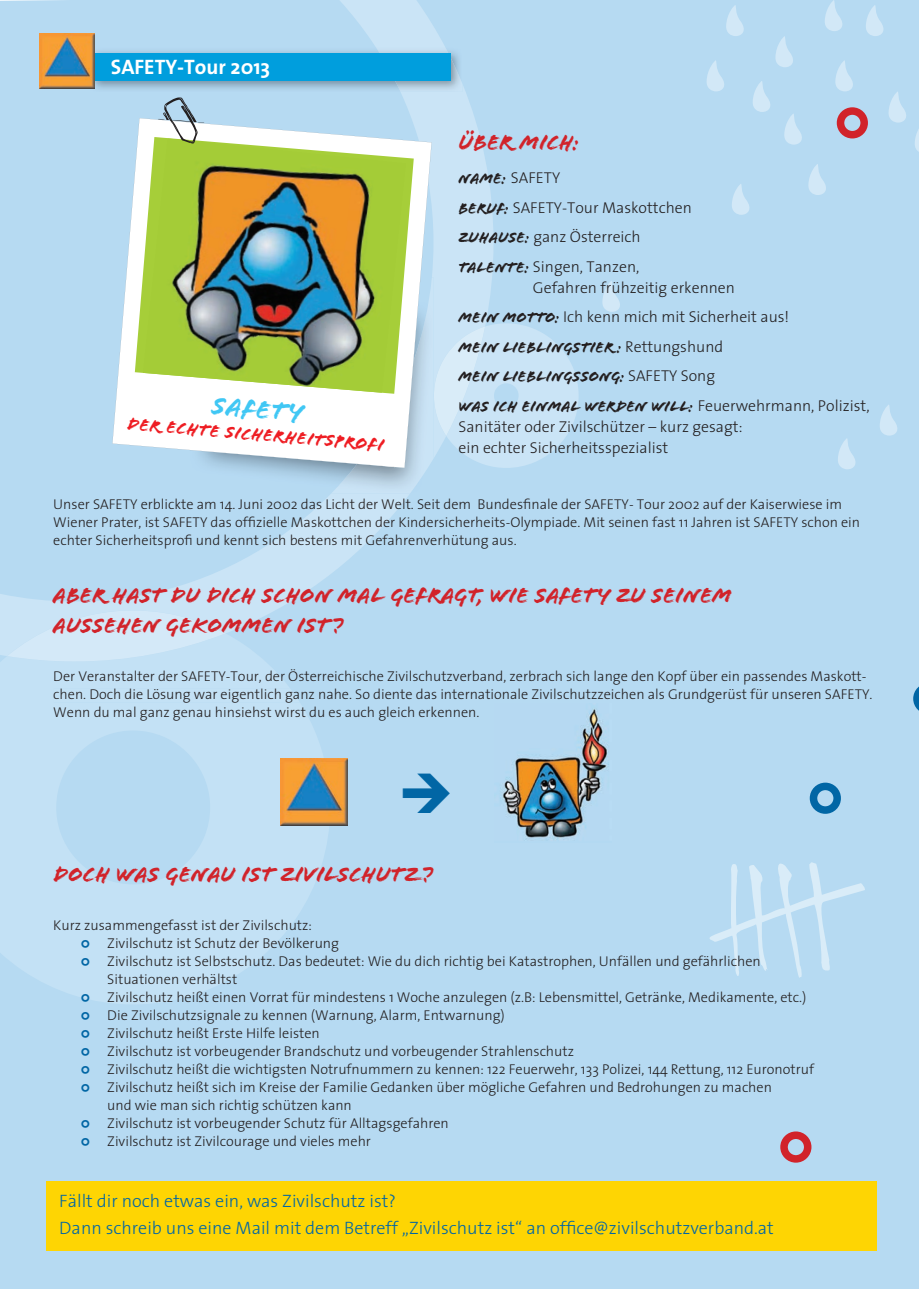
<style>
.page{position:relative;width:919px;height:1289px;background:#fff}
.page>*{position:absolute;margin:0;border:0;box-sizing:border-box;transform-origin:0 0}
.t1{font:45px "Travelcons";color:#0166a5}
.t2{font:26.55px "Flood Std";color:#40c7f4}
.t3{font:22.5px/30px "Flood Std";color:#d1232a}
.t4{font:700 21px "The Sans";color:#fff}
.t5{font:18.15px "Flood Std";color:#ee1d23}
.t6{font:300 18px/27px "The Sans";color:#0166a5}
.t7{font:300 15.75px/29.5px "The Sans";color:#231f20}
.t8{font:15.75px/29.5px "Flood Std";color:#231f20}
.t9{font:300 14.25px/18px "The Sans";color:#231f20}
.s1{font-family:"Flood Std";font-weight:400}
.s2{font-family:"The Sans";font-weight:300}
.s3{font-family:"The Sans Light Caps";font-weight:400;font-style:italic;font-size:31.5px;color:#0166a5}
</style>
<div class="page">
<div style="left:0;top:0;width:918px;height:1288px;background:#b6daf2"></div>
<svg style="left:0;top:656px;width:330px;height:348px;background:#bfdef4"></svg>
<div style="left:54px;top:688px;width:246px;height:14px;background:#c3e1f5"></div>
<svg style="left:0;top:0;width:493px;height:656px;background:#b9dbf2"></svg>
<svg style="left:7px;top:610px;width:218px;height:51px;background:#cfe6f7"></svg>
<svg style="left:434px;top:323px;width:144px;height:145px;background:#c8e3f5"></svg>
<div style="left:836px;top:107px;width:31px;height:31px;border:8px solid #d1232a;border-radius:50%"></div>
<div style="left:780px;top:1131px;width:31px;height:31px;border:8px solid #d1232a;border-radius:50%"></div>
<svg style="left:784px;top:113px;width:21px;height:32px"></svg>
<svg style="left:808px;top:164px;width:21px;height:31px"></svg>
<svg style="left:879px;top:404px;width:22px;height:31px"></svg>
<svg style="left:731px;top:184px;width:22px;height:31px"></svg>
<svg style="left:775px;top:36px;width:22px;height:31px"></svg>
<svg style="left:752px;top:81px;width:22px;height:31px"></svg>
<svg style="left:725px;top:5px;width:22px;height:31px"></svg>
<svg style="left:865px;top:5px;width:22px;height:31px"></svg>
<svg style="left:824px;top:0;width:22px;height:31px"></svg>
<svg style="left:706px;top:60px;width:22px;height:31px"></svg>
<svg style="left:602px;top:281px;width:22px;height:31px"></svg>
<svg style="left:837px;top:438px;width:22px;height:31px"></svg>
<svg style="left:888px;top:91px;width:30px;height:61px;background:#bbdcf3"></svg>
<svg style="left:835px;top:60px;width:21px;height:31px"></svg>
<img style="left:88px;top:48px;width:288px;height:44px">
<img style="left:376px;top:48px;width:86px;height:44px">
<div style="left:94px;top:53px;width:357px;height:27px;background:#009edd"></div>
<img style="left:39px;top:33px;width:55px;height:56px">
<img style="left:190px;top:468px;width:141px;height:25px">
<img style="left:331px;top:277px;width:102px;height:216px">
<svg style="left:112px;top:118px;width:319px;height:350px"></svg>
<svg style="left:135px;top:137px;width:279px;height:257px"></svg>
<img style="left:143px;top:138px;width:263px;height:255px">
<img style="left:280px;top:758px;width:68px;height:67px">
<img style="left:494px;top:701px;width:117px;height:141px">
<div style="left:47px;top:1181px;width:830px;height:69px;background:#fed503"></div>
<svg style="left:913px;top:683px;width:5px;height:31px"></svg>
<div style="left:809px;top:782px;width:31px;height:31px;border:8px solid #0166a5;border-radius:50%"></div>
<div style="left:705px;top:857px;width:164px;height:126px;background:#b6daf2"></div>
<svg style="left:156px;top:95px;width:51px;height:50px"></svg>
<h3 class="t4" style="left:111px;top:50px;width:161px">SAFETY-Tour 2013</h3>
<h2 class="t2" style="left:214px;top:390px;width:93px;rotate:5deg">SAFETY</h2>
<p class="t5" style="left:128px;top:413px;width:259px;rotate:5deg">DER ECHTE SICHERHEITSPROFI</p>
<h3 class="t3" style="left:458px;top:128px;width:123px">ÜBER MICH:</h3>
<p class="t7" style="left:458px;top:162px;width:235px"><span class="s1">NAME:</span> SAFETY<br><span class="s1">BERUF:</span> SAFETY-Tour Maskottchen<br><span class="s1">ZUHAUSE:</span> ganz Österreich<br><span class="s1">TALENTE:</span> Singen, Tanzen,</p>
<p class="t7" style="left:458px;top:272px;width:332px;text-indent:74px">Gefahren frühzeitig erkennen<br><span class="s1">MEIN MOTTO:</span> Ich kenn mich mit Sicherheit aus!</p>
<p class="t8" style="left:458px;top:332px;width:412px">MEIN LIEBLINGSTIER : <span class="s2">Rettungshund<br></span>MEIN LIEBLINGSSONG: <span class="s2">SAFETY Song<br></span>WAS ICH EINMAL WERDEN WILL: <span class="s2">Feuerwehrmann, Polizist,</span></p>
<p class="t7" style="left:458px;top:415px;width:285px;line-height:21px">Sanitäter oder Zivilschützer – kurz gesagt: ein echter Sicherheitsspezialist</p>
<p class="t9" style="left:53px;top:495px;width:808px">Unser SAFETY erblickte am 14. Juni 2002 das Licht der Welt. Seit dem Bundesfinale der SAFETY- Tour 2002 auf der Kaiserwiese im<br>Wiener Prater, ist SAFETY das offizielle Maskottchen der Kindersicherheits-Olympiade. Mit seinen fast 11 Jahren ist SAFETY schon ein echter Sicherheitsprofi und kennt sich bestens mit Gefahrenverhütung aus.</p>
<h3 class="t3" style="left:53px;top:580px;width:680px">ABER HAST DU DICH SCHON MAL GEFRAGT, WIE SAFETY ZU SEINEM<br>AUSSEHEN GEKOMMEN IST?</h3>
<p class="t9" style="left:53px;top:666px;width:820px">Der Veranstalter der SAFETY-Tour, der Österreichische Zivilschutzverband, zerbrach sich lange den Kopf über ein passendes Maskott&shy;chen. Doch die Lösung war eigentlich ganz nahe. So diente das internationale Zivilschutzzeichen als Grundgerüst für unseren SAFETY.<br>Wenn du mal ganz genau hinsiehst wirst du es auch gleich erkennen.</p>
<h1 class="t1" style="left:400px;top:770px;width:55px">1</h1>
<h3 class="t3" style="left:53px;top:860px;width:381px">DOCH WAS GENAU IST ZIVILSCHUTZ ?</h3>
<p class="t9" style="left:53px;top:915px;width:260px">Kurz zusammengefasst ist der Zivilschutz:</p>
<p class="t9" style="left:79px;top:933px;width:262px"><span class="s3">•</span> Zivilschutz ist Schutz der Bevölkerung</p>
<p class="t9" style="left:107px;top:951px;width:655px;text-indent:-28px"><span class="s3">•</span> Zivilschutz ist Selbstschutz. Das bedeutet: Wie du dich richtig bei Katastrophen, Unfällen und gefährlichen<br>Situationen verhältst</p>
<p class="t9" style="left:79px;top:987px;width:729px"><span class="s3">•</span> Zivilschutz heißt einen Vorrat für mindestens 1 Woche anzulegen (z.B: Lebensmittel, Getränke, Medikamente, etc.)</p>
<p class="t9" style="left:79px;top:1005px;width:427px"><span class="s3">•</span> Die Zivilschutzsignale zu kennen (Warnung, Alarm, Entwarnung)</p>
<p class="t9" style="left:79px;top:1023px;width:242px"><span class="s3">•</span> Zivilschutz heißt Erste Hilfe leisten</p>
<p class="t9" style="left:79px;top:1041px;width:496px"><span class="s3">•</span> Zivilschutz ist vorbeugender Brandschutz und vorbeugender Strahlenschutz</p>
<p class="t9" style="left:79px;top:1059px;width:737px"><span class="s3">•</span> Zivilschutz heißt die wichtigsten Notrufnummern zu kennen: 122 Feuerwehr, 133 Polizei, 144 Rettung, 112 Euronotruf</p>
<p class="t9" style="left:107px;top:1077px;width:666px;text-indent:-28px"><span class="s3">•</span> Zivilschutz heißt sich im Kreise der Familie Gedanken über mögliche Gefahren und Bedrohungen zu machen und wie man sich richtig schützen kann</p>
<p class="t9" style="left:79px;top:1113px;width:371px"><span class="s3">•</span> Zivilschutz ist vorbeugender Schutz für Alltagsgefahren</p>
<p class="t9" style="left:79px;top:1131px;width:294px"><span class="s3">•</span> Zivilschutz ist Zivilcourage und vieles mehr</p>
<p class="t6" style="left:59px;top:1186px;width:716px">Fällt dir noch etwas ein, was Zivilschutz ist?<br>Dann schreib uns eine Mail mit dem Betreff „Zivilschutz ist“ an office@zivilschutzverband.at</p>
</div>
